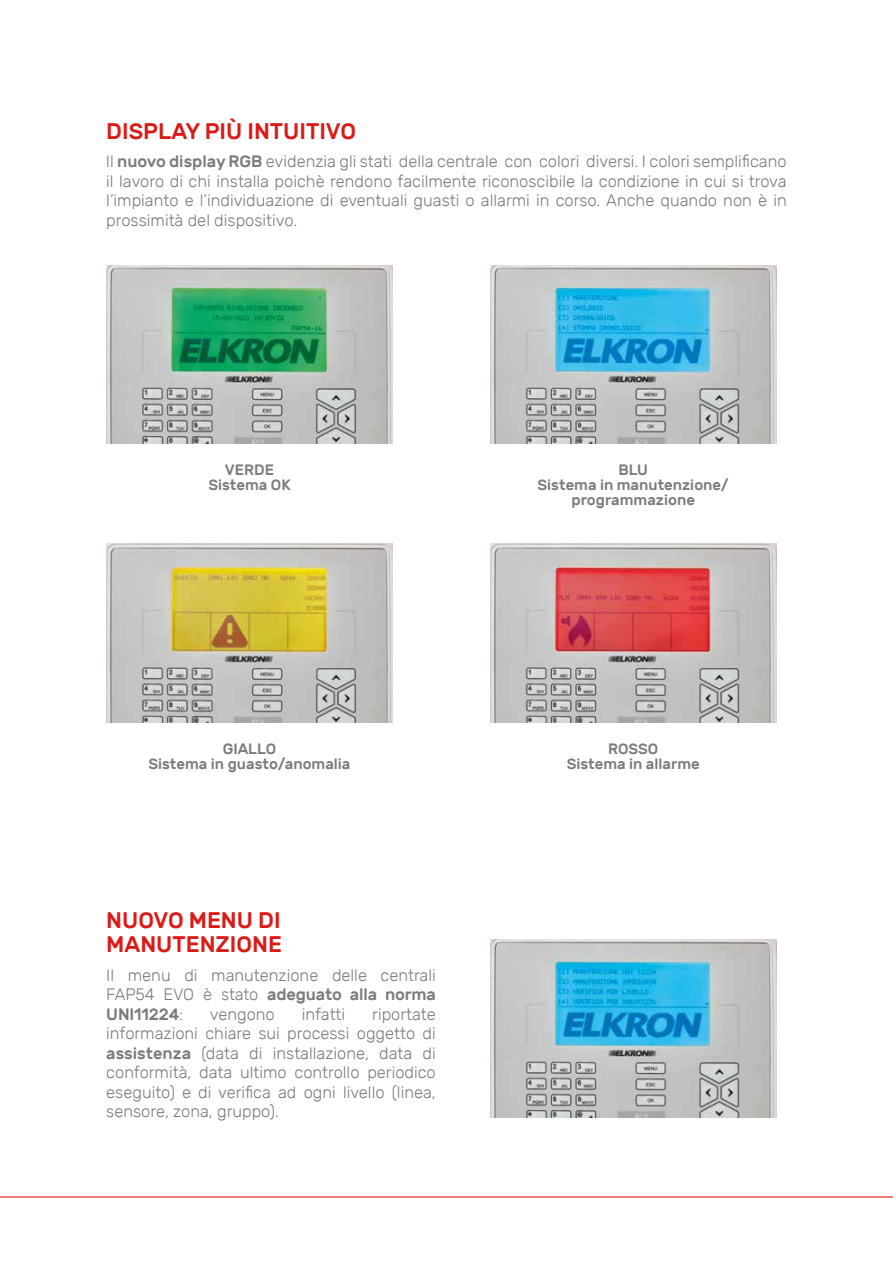
<style>
.page{position:relative;width:893px;height:1263px;background:#fff}
.page>*{position:absolute;margin:0;border:0;box-sizing:border-box;transform-origin:0 0}
.t1{font:500 22.5px/24px "Rubik";color:#db1a16}
.t2{font:300 16.5px/19.5px "Rubik";color:#7c7b7b;text-align:justify}
.t3{font:500 15px/15px "Rubik";color:#7c7b7b;text-align:center}
.s1{font-weight:500}
</style>
<div class="page">
<img style="left:106px;top:265px;width:287px;height:178px">
<img style="left:490px;top:265px;width:286px;height:178px">
<img style="left:106px;top:544px;width:287px;height:178px">
<img style="left:490px;top:544px;width:286px;height:178px">
<img style="left:490px;top:939px;width:286px;height:178px">
<hr style="left:0;top:1196px;width:893px;height:1px;background:#db1a16">
<h1 class="t1" style="left:106px;top:119px;width:251px">DISPLAY PIÙ INTUITIVO</h1>
<p class="t2" style="left:106px;top:152px;width:682px">ll <span class="s1">nuovo display RGB</span> evidenzia gli stati della centrale con colori diversi. I colori semplificano il lavoro di chi installa poichè rendono facilmente riconoscibile la condizione in cui si trova l’impianto e l’individuazione di eventuali guasti o allarmi in corso. Anche quando non è in prossimità del dispositivo.</p>
<p class="t3" style="left:208px;top:463px;width:84px">VERDE<br>Sistema OK</p>
<p class="t3" style="left:538px;top:463px;width:193px">BLU<br>Sistema in manutenzione/ programmazione</p>
<p class="t3" style="left:148px;top:741px;width:204px">GIALLO<br>Sistema in guasto/anomalia</p>
<p class="t3" style="left:567px;top:741px;width:135px">ROSSO<br>Sistema in allarme</p>
<h1 class="t1" style="left:106px;top:909px;width:177px">NUOVO MENU DI<br>MANUTENZIONE</h1>
<p class="t2" style="left:106px;top:965px;width:331px">Il menu di manutenzione delle centrali FAP54 EVO è stato <span class="s1">adeguato alla norma UNI11224</span>:</p>
<p class="t2" style="left:210px;top:1004px;width:67px">vengono</p>
<p class="t2" style="left:302px;top:1004px;width:45px">infatti</p>
<p class="t2" style="left:106px;top:1004px;width:331px;text-indent:266px">riportate informazioni chiare sui processi oggetto di <span class="s1">assistenza</span> (data di installazione, data di conformità, data ultimo controllo periodico eseguito) e di verifica ad ogni livello (linea, sensore, zona, gruppo).</p>
</div>
